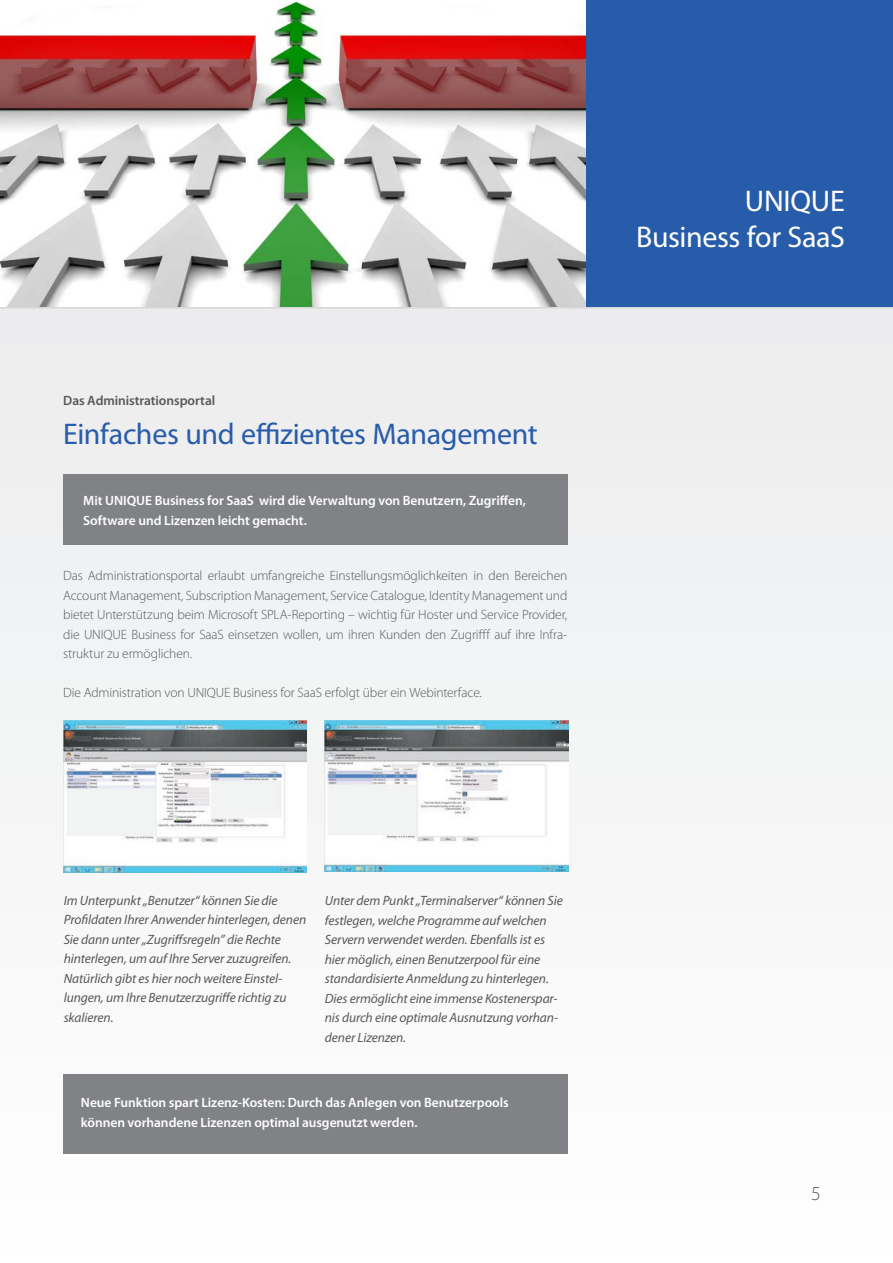
<style>
.page{position:relative;width:893px;height:1263px;background:#fff}
.page>*{position:absolute;margin:0;border:0;box-sizing:border-box;transform-origin:0 0}
.t1{font:30px "Myriad Pro";letter-spacing:-.01em;color:#275caa}
.t2{font:30px/36px "Myriad Pro";letter-spacing:-.01em;color:#fff;text-align:right}
.t3{font:300 19.95px "Myriad Pro";color:#57585a}
.t4{font:italic 13.5px/19.5px "Myriad Pro";letter-spacing:-.01em;color:#57585a}
.t5{font:300 13.5px/19.5px "Myriad Pro";letter-spacing:-.01em;color:#57585a;text-align:justify}
.t6{font:600 13.5px/19.5px "Myriad Pro";letter-spacing:-.005em;color:#fff}
.t7{font:600 13.5px "Myriad Pro";letter-spacing:-.005em;color:#57585a}
</style>
<div class="page">
<img style="left:0;top:1px;width:586px;height:306px">
<div style="left:586px;top:0;width:307px;height:343px;background:#275caa"></div>
<div style="left:0;top:307px;width:893px;height:847px;background:#f3f4f4"></div>
<div style="left:64px;top:474px;width:504px;height:70px;background:#808285"></div>
<div style="left:64px;top:1074px;width:504px;height:80px;background:#808285"></div>
<img style="left:64px;top:720px;width:243px;height:152px">
<img style="left:325px;top:720px;width:243px;height:152px">
<p class="t7" style="left:63px;top:392px;width:154px">Das Administrationsportal</p>
<h1 class="t1" style="left:63px;top:415px;width:476px">Einfaches und effizientes Management</h1>
<p class="t6" style="left:83px;top:491px;width:444px">Mit UNIQUE Business for SaaS wird die Verwaltung von Benutzern, Zugriffen,<br>Software und Lizenzen leicht gemacht.</p>
<p class="t5" style="left:63px;top:566px;width:506px">Das Administrationsportal erlaubt umfangreiche Einstellungsmöglichkeiten in den Bereichen Account Management, Subscription Management, Service Catalogue, Identity Management und bietet Unterstützung beim Microsoft SPLA-Reporting – wichtig für Hoster und Service Provider, die UNIQUE Business for SaaS einsetzen wollen, um ihren Kunden den Zugrifff auf ihre Infra&shy;struktur zu ermöglichen.</p>
<p class="t5" style="left:63px;top:683px;width:420px">Die Administration von UNIQUE Business for SaaS erfolgt über ein Webinterface.</p>
<h1 class="t2" style="left:636px;top:183px;width:210px">UNIQUE<br>Business for SaaS</h1>
<p class="t4" style="left:64px;top:890px;width:244px">Im Unterpunkt „Benutzer“ können Sie die Profildaten Ihrer Anwender hinterlegen, denen Sie dann unter „Zugriffsregeln” die Rechte hinterlegen, um auf Ihre Server zuzugreifen.<br>Natürlich gibt es hier noch weitere Einstel&shy;lungen, um Ihre Benutzerzugriffe richtig zu skalieren.</p>
<p class="t4" style="left:325px;top:890px;width:239px">Unter dem Punkt „Terminalserver“ können Sie festlegen, welche Programme auf welchen Servern verwendet werden. Ebenfalls ist es hier möglich, einen Benutzerpool für eine standardisierte Anmeldung zu hinterlegen.<br>Dies ermöglicht eine immense Kostenerspar&shy;nis durch eine optimale Ausnutzung vorhan&shy;dener Lizenzen.</p>
<p class="t6" style="left:81px;top:1093px;width:429px">Neue Funktion spart Lizenz-Kosten: Durch das Anlegen von Benutzerpools können vorhandene Lizenzen optimal ausgenutzt werden.</p>
<h2 class="t3" style="left:811px;top:1181px;width:11px">5</h2>
</div>
